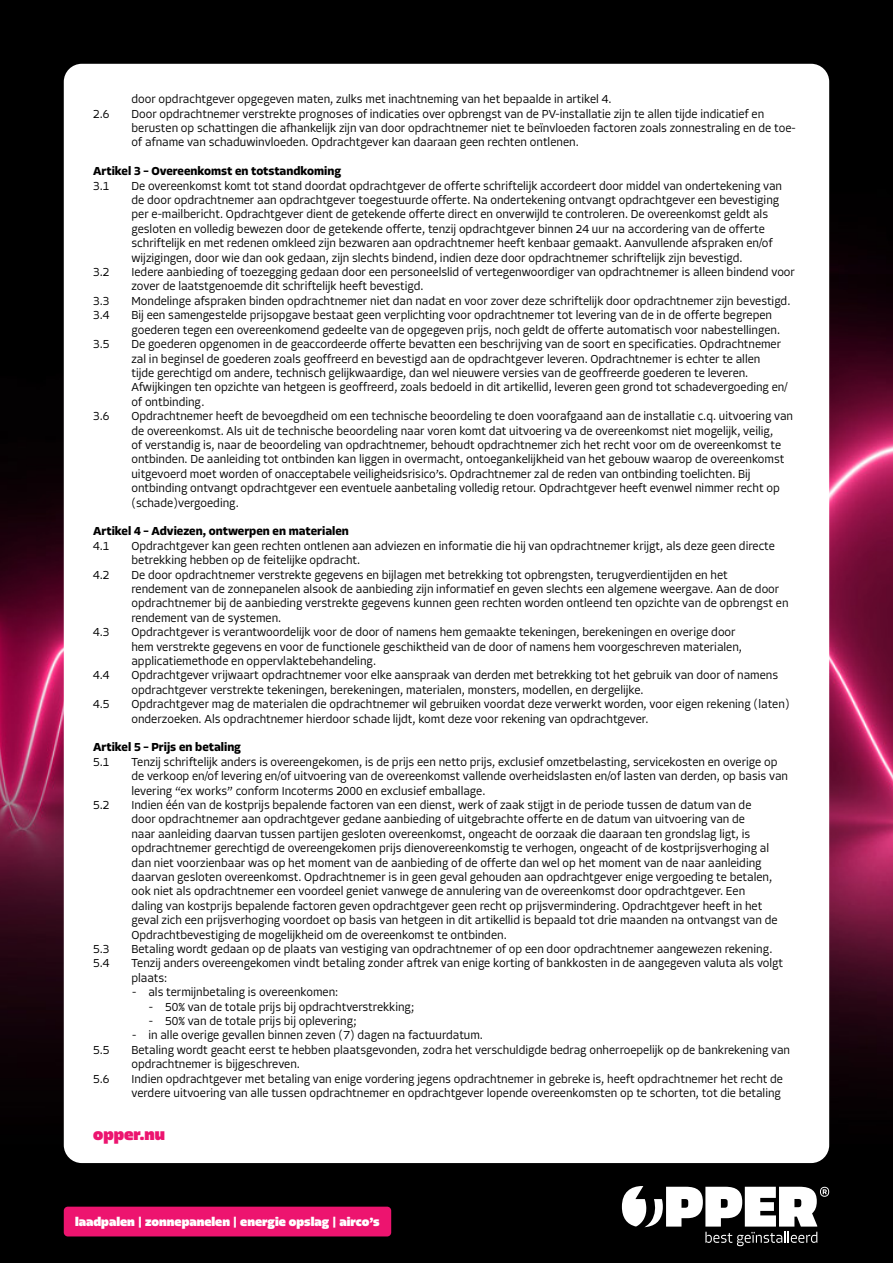
<style>
.page{position:relative;width:893px;height:1263px;background:#fff}
.page>*{position:absolute;margin:0;border:0;box-sizing:border-box;transform-origin:0 0}
.t1{font:900 16.5px "Allotrope";color:#ec146f}
.t2{font:900 12.45px "Allotrope";color:#fff}
.t3{font:300 12px/14.4px "Allotrope";color:#000}
.t4{font:700 12px "Allotrope";color:#000}
</style>
<div class="page">
<img style="left:0;top:0;width:893px;height:1263px">
<div style="left:64px;top:64px;width:765px;height:1099px;background:#fff;border-radius:18px"></div>
<svg style="left:622px;top:1186px;width:207px;height:60px"></svg>
<div style="left:64px;top:1206px;width:327px;height:30px;background:#ed146f;border-radius:4px"></div>
<p class="t3" style="left:131px;top:92px;width:481px">door opdrachtgever opgegeven maten, zulks met inachtneming van het bepaalde in artikel 4.</p>
<p class="t3" style="left:93px;top:107px;width:18px">2.6</p>
<p class="t3" style="left:131px;top:107px;width:666px">Door opdrachtnemer verstrekte prognoses of indicaties over opbrengst van de PV-installatie zijn te allen tijde indicatief en berusten op schattingen die afhankelijk zijn van door opdrachtnemer niet te beïnvloeden factoren zoals zonnestraling en de toe&shy;of afname van schaduwinvloeden. Opdrachtgever kan daaraan geen rechten ontlenen.</p>
<p class="t4" style="left:93px;top:163px;width:249px">Artikel 3 – Overeenkomst en totstandkoming</p>
<p class="t3" style="left:93px;top:179px;width:18px">3.1</p>
<p class="t3" style="left:131px;top:179px;width:652px">De overeenkomst komt tot stand doordat opdrachtgever de offerte schriftelijk accordeert door middel van ondertekening van de door opdrachtnemer aan opdrachtgever toegestuurde offerte. Na ondertekening ontvangt opdrachtgever een bevestiging per e-mailbericht. Opdrachtgever dient de getekende offerte direct en onverwijld te controleren. De overeenkomst geldt als gesloten en volledig bewezen door de getekende offerte, tenzij opdrachtgever binnen 24 uur na accordering van de offerte schriftelijk en met redenen omkleed zijn bezwaren aan opdrachtnemer heeft kenbaar gemaakt. Aanvullende afspraken en/of wijzigingen, door wie dan ook gedaan, zijn slechts bindend, indien deze door opdrachtnemer schriftelijk zijn bevestigd.</p>
<p class="t3" style="left:93px;top:265px;width:18px">3.2</p>
<p class="t3" style="left:131px;top:265px;width:665px">Iedere aanbieding of toezegging gedaan door een personeelslid of vertegenwoordiger van opdrachtnemer is alleen bindend voor zover de laatstgenoemde dit schriftelijk heeft bevestigd.</p>
<p class="t3" style="left:93px;top:294px;width:18px">3.3</p>
<p class="t3" style="left:131px;top:294px;width:660px">Mondelinge afspraken binden opdrachtnemer niet dan nadat en voor zover deze schriftelijk door opdrachtnemer zijn bevestigd.</p>
<p class="t3" style="left:93px;top:308px;width:18px">3.4</p>
<p class="t3" style="left:131px;top:308px;width:650px">Bij een samengestelde prijsopgave bestaat geen verplichting voor opdrachtnemer tot levering van de in de offerte begrepen goederen tegen een overeenkomend gedeelte van de opgegeven prijs, noch geldt de offerte automatisch voor nabestellingen.</p>
<p class="t3" style="left:93px;top:337px;width:18px">3.5</p>
<p class="t3" style="left:131px;top:337px;width:657px">De goederen opgenomen in de geaccordeerde offerte bevatten een beschrijving van de soort en specificaties. Opdrachtnemer zal in beginsel de goederen zoals geoffreerd en bevestigd aan de opdrachtgever leveren. Opdrachtnemer is echter te allen<br>tijde gerechtigd om andere, technisch gelijkwaardige, dan wel nieuwere versies van de geoffreerde goederen te leveren.<br>Afwijkingen ten opzichte van hetgeen is geoffreerd, zoals bedoeld in dit artikellid, leveren geen grond tot schadevergoeding en/ of ontbinding.</p>
<p class="t3" style="left:93px;top:409px;width:18px">3.6</p>
<p class="t3" style="left:131px;top:409px;width:663px">Opdrachtnemer heeft de bevoegdheid om een technische beoordeling te doen voorafgaand aan de installatie c.q. uitvoering van de overeenkomst. Als uit de technische beoordeling naar voren komt dat uitvoering va de overeenkomst niet mogelijk, veilig,<br>of verstandig is, naar de beoordeling van opdrachtnemer, behoudt opdrachtnemer zich het recht voor om de overeenkomst te ontbinden. De aanleiding tot ontbinden kan liggen in overmacht, ontoegankelijkheid van het gebouw waarop de overeenkomst uitgevoerd moet worden of onacceptabele veiligheidsrisico’s. Opdrachtnemer zal de reden van ontbinding toelichten. Bij ontbinding ontvangt opdrachtgever een eventuele aanbetaling volledig retour. Opdrachtgever heeft evenwel nimmer recht op (schade)vergoeding.</p>
<p class="t4" style="left:93px;top:523px;width:257px">Artikel 4 – Adviezen, ontwerpen en materialen</p>
<p class="t3" style="left:93px;top:539px;width:18px">4.1</p>
<p class="t3" style="left:131px;top:539px;width:645px">Opdrachtgever kan geen rechten ontlenen aan adviezen en informatie die hij van opdrachtnemer krijgt, als deze geen directe betrekking hebben op de feitelijke opdracht.</p>
<p class="t3" style="left:93px;top:567px;width:18px">4.2</p>
<p class="t3" style="left:131px;top:567px;width:658px">De door opdrachtnemer verstrekte gegevens en bijlagen met betrekking tot opbrengsten, terugverdientijden en het<br>rendement van de zonnepanelen alsook de aanbieding zijn informatief en geven slechts een algemene weergave. Aan de door opdrachtnemer bij de aanbieding verstrekte gegevens kunnen geen rechten worden ontleend ten opzichte van de opbrengst en rendement van de systemen.</p>
<p class="t3" style="left:93px;top:625px;width:18px">4.3</p>
<p class="t3" style="left:131px;top:625px;width:612px">Opdrachtgever is verantwoordelijk voor de door of namens hem gemaakte tekeningen, berekeningen en overige door hem verstrekte gegevens en voor de functionele geschiktheid van de door of namens hem voorgeschreven materialen, applicatiemethode en oppervlaktebehandeling.</p>
<p class="t3" style="left:93px;top:668px;width:18px">4.4</p>
<p class="t3" style="left:131px;top:668px;width:648px">Opdrachtgever vrijwaart opdrachtnemer voor elke aanspraak van derden met betrekking tot het gebruik van door of namens opdrachtgever verstrekte tekeningen, berekeningen, materialen, monsters, modellen, en dergelijke.</p>
<p class="t3" style="left:93px;top:697px;width:18px">4.5</p>
<p class="t3" style="left:131px;top:697px;width:660px">Opdrachtgever mag de materialen die opdrachtnemer wil gebruiken voordat deze verwerkt worden, voor eigen rekening (laten) onderzoeken. Als opdrachtnemer hierdoor schade lijdt, komt deze voor rekening van opdrachtgever.</p>
<p class="t4" style="left:93px;top:739px;width:149px">Artikel 5 – Prijs en betaling</p>
<p class="t3" style="left:93px;top:755px;width:18px">5.1</p>
<p class="t3" style="left:131px;top:755px;width:658px">Tenzij schriftelijk anders is overeengekomen, is de prijs een netto prijs, exclusief omzetbelasting, servicekosten en overige op de verkoop en/of levering en/of uitvoering van de overeenkomst vallende overheidslasten en/of lasten van derden, op basis van levering “ex works” conform Incoterms 2000 en exclusief emballage.</p>
<p class="t3" style="left:93px;top:798px;width:18px">5.2</p>
<p class="t3" style="left:131px;top:798px;width:648px">Indien één van de kostprijs bepalende factoren van een dienst, werk of zaak stijgt in de periode tussen de datum van de door opdrachtnemer aan opdrachtgever gedane aanbieding of uitgebrachte offerte en de datum van uitvoering van de<br>naar aanleiding daarvan tussen partijen gesloten overeenkomst, ongeacht de oorzaak die daaraan ten grondslag ligt, is opdrachtnemer gerechtigd de overeengekomen prijs dienovereenkomstig te verhogen, ongeacht of de kostprijsverhoging al dan niet voorzienbaar was op het moment van de aanbieding of de offerte dan wel op het moment van de naar aanleiding daarvan gesloten overeenkomst. Opdrachtnemer is in geen geval gehouden aan opdrachtgever enige vergoeding te betalen, ook niet als opdrachtnemer een voordeel geniet vanwege de annulering van de overeenkomst door opdrachtgever. Een daling van kostprijs bepalende factoren geven opdrachtgever geen recht op prijsvermindering. Opdrachtgever heeft in het geval zich een prijsverhoging voordoet op basis van hetgeen in dit artikellid is bepaald tot drie maanden na ontvangst van de Opdrachtbevestiging de mogelijkheid om de overeenkomst te ontbinden.</p>
<p class="t3" style="left:93px;top:942px;width:18px">5.3</p>
<p class="t3" style="left:131px;top:942px;width:642px">Betaling wordt gedaan op de plaats van vestiging van opdrachtnemer of op een door opdrachtnemer aangewezen rekening.</p>
<p class="t3" style="left:93px;top:956px;width:18px">5.4</p>
<p class="t3" style="left:131px;top:956px;width:653px">Tenzij anders overeengekomen vindt betaling zonder aftrek van enige korting of bankkosten in de aangegeven valuta als volgt plaats:</p>
<p class="t3" style="left:132px;top:985px;width:208px">- als termijnbetaling is overeenkomen:</p>
<p class="t3" style="left:149px;top:999px;width:267px">- 50% van de totale prijs bij opdrachtverstrekking;</p>
<p class="t3" style="left:149px;top:1014px;width:209px">- 50% van de totale prijs bij oplevering;</p>
<p class="t3" style="left:132px;top:1028px;width:352px">- in alle overige gevallen binnen zeven (7) dagen na factuurdatum.</p>
<p class="t3" style="left:93px;top:1043px;width:18px">5.5</p>
<p class="t3" style="left:131px;top:1043px;width:660px">Betaling wordt geacht eerst te hebben plaatsgevonden, zodra het verschuldigde bedrag onherroepelijk op de bankrekening van opdrachtnemer is bijgeschreven.</p>
<p class="t3" style="left:93px;top:1071px;width:18px">5.6</p>
<p class="t3" style="left:131px;top:1071px;width:653px">Indien opdrachtgever met betaling van enige vordering jegens opdrachtnemer in gebreke is, heeft opdrachtnemer het recht de verdere uitvoering van alle tussen opdrachtnemer en opdrachtgever lopende overeenkomsten op te schorten, tot die betaling</p>
<h1 class="t1" style="left:93px;top:1123px;width:73px">opper.nu</h1>
<p class="t2" style="left:75px;top:1213px;width:306px">laadpalen | zonnepanelen | energie opslag | airco’s</p>
</div>
